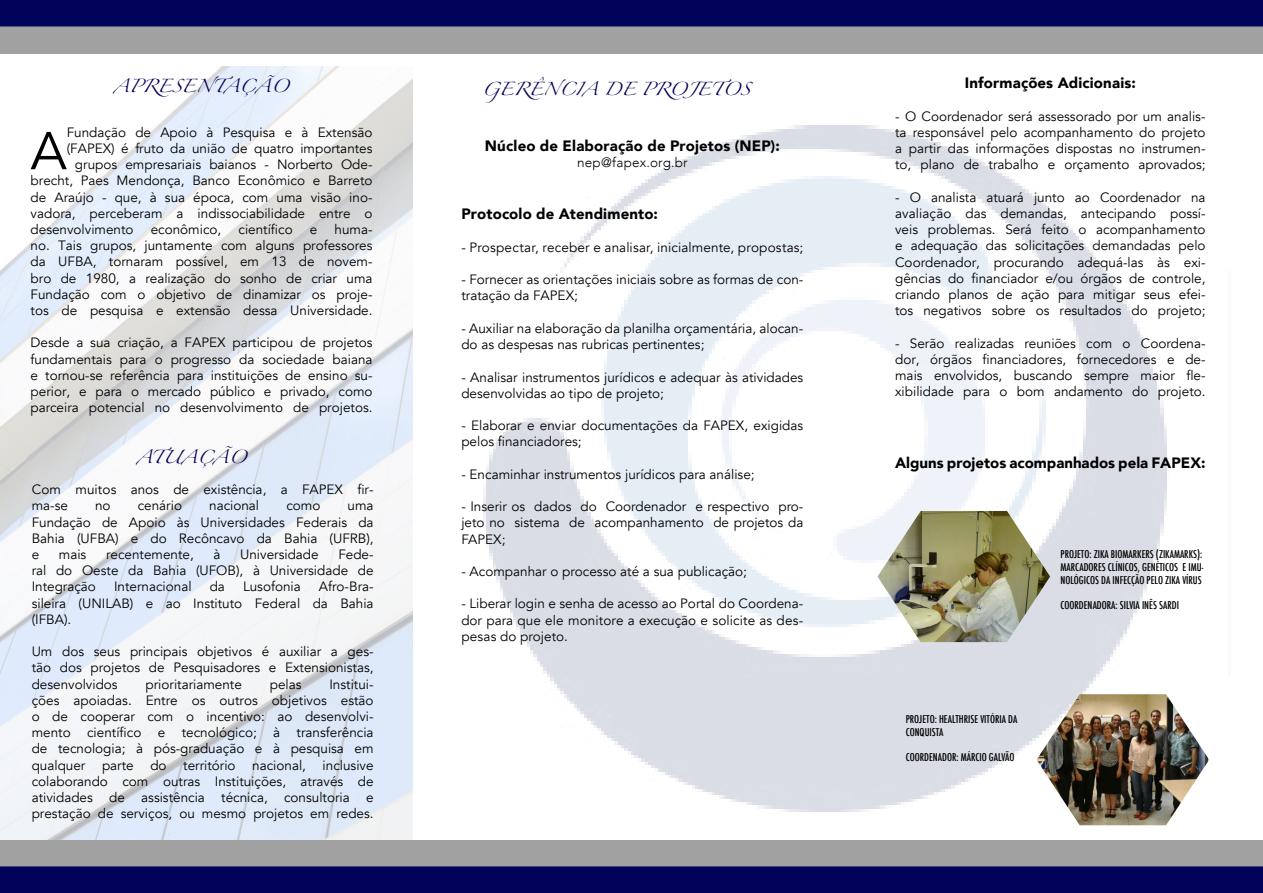
<style>
.page{position:relative;width:1263px;height:893px;background:#fff}
.page>*{position:absolute;margin:0;border:0;box-sizing:border-box;transform-origin:0 0}
.t1{font:52.65px "Avenir";color:#000}
.t2{font:900 15px "Avenir";letter-spacing:.01em;color:#000}
.t3{font:13.5px/16.2px "Avenir";color:#000;text-align:justify}
.t4{font:300 13.5px "Avenir";letter-spacing:.015em;color:#000}
.t5{font:12px "Zapfino";color:#000359}
.t6{font:500 condensed 10.5px/12.6px "Futura";color:#000}
</style>
<div class="page">
<img style="left:483px;top:125px;width:684px;height:701px">
<img style="left:0;top:66px;width:412px;height:774px">
<img style="left:877px;top:511px;width:173px;height:131px">
<img style="left:1036px;top:694px;width:173px;height:131px">
<svg style="left:0;top:0;width:1263px;height:54px;background:#52537d"></svg>
<svg style="left:0;top:840px;width:1263px;height:53px;background:#50517c"></svg>
<p class="t5" style="left:114px;top:80px;width:177px">APRESENTAÇÃO</p>
<h1 class="t1" style="left:31px;top:120px;width:38px">A</h1>
<p class="t3" style="left:67px;top:124px;width:307px">Fundação de Apoio à Pesquisa e à Extensão</p>
<p class="t3" style="left:67px;top:141px;width:307px">(FAPEX) é fruto da união de quatro importantes</p>
<p class="t3" style="left:75px;top:157px;width:299px">grupos empresariais baianos - Norberto Ode-</p>
<p class="t3" style="left:31px;top:173px;width:343px">brecht, Paes Mendonça, Banco Econômico e Barreto</p>
<p class="t3" style="left:31px;top:189px;width:343px">de Araújo - que, à sua época, com uma visão ino-</p>
<p class="t3" style="left:31px;top:205px;width:343px">vadora, perceberam a indissociabilidade entre o</p>
<p class="t3" style="left:31px;top:222px;width:105px">desenvolvimento</p>
<p class="t3" style="left:151px;top:222px;width:72px">econômico,</p>
<p class="t3" style="left:238px;top:222px;width:56px">científico</p>
<p class="t3" style="left:310px;top:222px;width:9px">e</p>
<p class="t3" style="left:31px;top:222px;width:343px;text-indent:304px">huma&shy;no. Tais grupos, juntamente com alguns professores da UFBA, tornaram possível, em 13 de novem&shy;bro de 1980, a realização do sonho de criar uma Fundação com o objetivo de dinamizar os proje&shy;tos de pesquisa e extensão dessa Universidade.</p>
<p class="t3" style="left:31px;top:335px;width:343px">Desde a sua criação, a FAPEX participou de projetos fundamentais para o progresso da sociedade baiana e tornou-se referência para instituições de ensino su&shy;perior, e para o mercado público e privado, como parceira potencial no desenvolvimento de projetos.</p>
<p class="t5" style="left:137px;top:451px;width:111px">ATUAÇÃO</p>
<p class="t3" style="left:32px;top:482px;width:343px">Com muitos anos de existência, a FAPEX fir&shy;ma-se</p>
<p class="t3" style="left:95px;top:498px;width:17px">no</p>
<p class="t3" style="left:138px;top:498px;width:46px">cenário</p>
<p class="t3" style="left:209px;top:498px;width:52px">nacional</p>
<p class="t3" style="left:286px;top:498px;width:36px">como</p>
<p class="t3" style="left:32px;top:498px;width:343px;text-indent:316px">uma Fundação de Apoio às Universidades Federais da Bahia (UFBA) e do Recôncavo da Bahia (UFRB), e</p>
<p class="t3" style="left:32px;top:547px;width:343px;text-indent:307px">Fede&shy;ral do Oeste da Bahia (UFOB), à Universidade de Integração</p>
<p class="t3" style="left:59px;top:547px;width:29px">mais</p>
<p class="t3" style="left:106px;top:547px;width:89px">recentemente,</p>
<p class="t3" style="left:213px;top:547px;width:9px">à</p>
<p class="t3" style="left:240px;top:547px;width:80px">Universidade</p>
<p class="t3" style="left:32px;top:579px;width:343px;text-indent:287px">Afro-Bra&shy;sileira (UNILAB) e ao Instituto Federal da Bahia (IFBA).</p>
<p class="t3" style="left:32px;top:644px;width:343px">Um dos seus principais objetivos é auxiliar a ges&shy;tão dos projetos de Pesquisadores e Extensionistas, desenvolvidos</p>
<p class="t3" style="left:114px;top:579px;width:79px">Internacional</p>
<p class="t3" style="left:210px;top:579px;width:17px">da</p>
<p class="t3" style="left:243px;top:579px;width:59px">Lusofonia</p>
<p class="t3" style="left:146px;top:676px;width:98px">prioritariamente</p>
<p class="t3" style="left:270px;top:676px;width:33px">pelas</p>
<p class="t3" style="left:32px;top:676px;width:343px;text-indent:298px">Institui&shy;ções apoiadas. Entre os outros objetivos estão o de cooperar com o incentivo: ao desenvolvi&shy;mento científico e tecnológico; à transferência de tecnologia; à pós-graduação e à pesquisa em qualquer parte do território nacional, inclusive colaborando com outras Instituições, através de atividades de assistência técnica, consultoria e prestação de serviços, ou mesmo projetos em redes.</p>
<p class="t5" style="left:482px;top:84px;width:270px">GERÊNCIA DE PROJETOS</p>
<p class="t2" style="left:485px;top:133px;width:296px">Núcleo de Elaboração de Projetos (NEP):</p>
<p class="t4" style="left:577px;top:155px;width:112px">nep@fapex.org.br</p>
<p class="t2" style="left:461px;top:201px;width:198px">Protocolo de Atendimento:</p>
<p class="t3" style="left:461px;top:239px;width:343px">- Prospectar, receber e analisar, inicialmente, propostas;</p>
<p class="t3" style="left:461px;top:272px;width:343px">- Fornecer as orientações iniciais sobre as formas de con&shy;tratação da FAPEX;</p>
<p class="t3" style="left:461px;top:320px;width:343px">- Auxiliar na elaboração da planilha orçamentária, alocan&shy;do as despesas nas rubricas pertinentes;</p>
<p class="t3" style="left:461px;top:369px;width:343px">- Analisar instrumentos jurídicos e adequar às atividades desenvolvidas ao tipo de projeto;</p>
<p class="t3" style="left:461px;top:418px;width:343px">- Elaborar e enviar documentações da FAPEX, exigidas pelos financiadores;</p>
<p class="t3" style="left:461px;top:466px;width:295px">- Encaminhar instrumentos jurídicos para análise;</p>
<p class="t3" style="left:461px;top:499px;width:343px">- Inserir os dados do Coordenador e respectivo pro&shy;jeto no sistema de acompanhamento de projetos da FAPEX;</p>
<p class="t3" style="left:461px;top:563px;width:287px">- Acompanhar o processo até a sua publicação;</p>
<p class="t3" style="left:461px;top:596px;width:343px">- Liberar login e senha de acesso ao Portal do Coordena&shy;dor para que ele monitore a execução e solicite as des&shy;pesas do projeto.</p>
<p class="t2" style="left:965px;top:70px;width:173px">Informações Adicionais:</p>
<p class="t3" style="left:895px;top:108px;width:312px">- O Coordenador será assessorado por um analis&shy;ta responsável pelo acompanhamento do projeto a partir das informações dispostas no instrumen&shy;to, plano de trabalho e orçamento aprovados;</p>
<p class="t3" style="left:895px;top:189px;width:312px">- O analista atuará junto ao Coordenador na avaliação das demandas, antecipando possí&shy;veis problemas. Será feito o acompanhamento e adequação das solicitações demandadas pelo Coordenador, procurando adequá-las às exi&shy;gências do financiador e/ou órgãos de controle, criando planos de ação para mitigar seus efei&shy;tos negativos sobre os resultados do projeto;</p>
<p class="t3" style="left:895px;top:335px;width:312px">- Serão realizadas reuniões com o Coordena&shy;dor, órgãos financiadores, fornecedores e de&shy;mais envolvidos, buscando sempre maior fle&shy;xibilidade para o bom andamento do projeto.</p>
<p class="t2" style="left:895px;top:450px;width:312px">Alguns projetos acompanhados pela FAPEX:</p>
<p class="t6" style="left:906px;top:713px;width:113px">PROJETO: HEALTHRISE VITÓRIA DA<br>CONQUISTA</p>
<p class="t6" style="left:906px;top:751px;width:110px">COORDENADOR: MÁRCIO GALVÃO</p>
<p class="t6" style="left:1060px;top:548px;width:144px;text-align:justify">PROJETO: ZIKA BIOMARKERS (ZIKAMARKS):<br>MARCADORES CLÍNICOS, GENÉTICOS E IMU-NOLÓGICOS DA INFECÇÃO PELO ZIKA VÍRUS</p>
<p class="t6" style="left:1060px;top:599px;width:120px">COORDENADORA: SILVIA INÊS SARDI</p>
</div>
